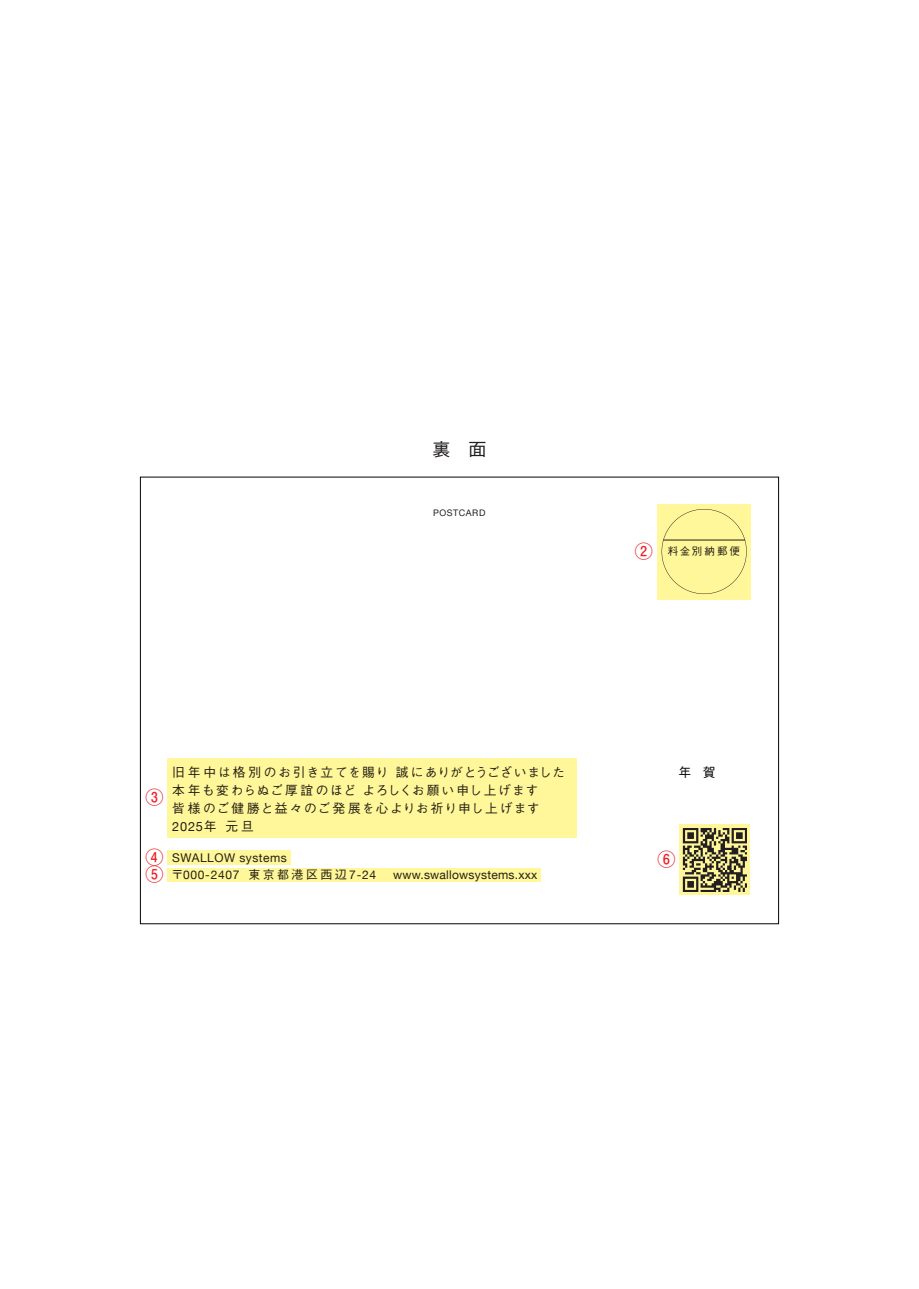
<style>
.page{position:relative;width:919px;height:1289px;background:#fff}
.page>*{position:absolute;margin:0;border:0;box-sizing:border-box;transform-origin:0 0}
.t1{font:700 18px/17.7px "Futo Go B101 Pro";color:#ee1d23}
.t2{font:500 18px "Gothic BBB Pro";color:#231f20}
.t3{font:500 12.75px/18px "Gothic BBB Pro";letter-spacing:.105em;color:#231f20}
.t4{font:12.75px "Helvetica Neue";color:#231f20}
.t5{font:500 12.75px "Gothic BBB Pro";color:#030303}
.t6{font:12px/17.2px "Helvetica Neue";letter-spacing:.04em;color:#231f20}
.t7{font:12px "Helvetica Neue";letter-spacing:.02em;color:#231f20}
.t8{font:500 10.5px "Gothic BBB Pro";letter-spacing:.17em;color:#231f20}
.t9{font:9px "Helvetica Neue";letter-spacing:.06em;color:#231f20}
.s1{font-family:"Gothic BBB Pro";font-weight:500}
</style>
<div class="page">
<div style="left:679px;top:824px;width:70px;height:71px;background:#fff79a"></div>
<img style="left:682px;top:828px;width:64px;height:63px">
<div style="left:167px;top:757px;width:409px;height:80px;background:#fff79a"></div>
<div style="left:167px;top:868px;width:374px;height:13px;background:#fff79a"></div>
<div style="left:167px;top:850px;width:124px;height:14px;background:#fff79a"></div>
<div style="left:657px;top:504px;width:93px;height:95px;background:#fff79a"></div>
<h1 class="t2" style="left:432px;top:434px;width:56px">裏 面</h1>
<p class="t9" style="left:433px;top:506px;width:54px">POSTCARD</p>
<h1 class="t1" style="left:634px;top:540px;width:19px">②</h1>
<p class="t8" style="left:668px;top:543px;width:73px">料金別納郵便</p>
<h1 class="t1" style="left:145px;top:786px;width:19px">③</h1>
<p class="t3" style="left:172px;top:762px;width:394px">旧年中は格別のお引き立てを賜り誠にありがとうございました本年も変わらぬご厚誼のほどよろしくお願い申し上げます<br>皆様のご健勝と益々のご発展を心よりお祈り申し上げます</p>
<p class="t4" style="left:172px;top:817px;width:83px">2025<span class="s1">年 元旦</span></p>
<p class="t5" style="left:678px;top:762px;width:39px">年 賀</p>
<h1 class="t1" style="left:145px;top:845px;width:19px">④<br>⑤</h1>
<h1 class="t1" style="left:657px;top:848px;width:19px">⑥</h1>
<p class="t6" style="left:171px;top:849px;width:206px">SWALLOW systems<br><span class="s1">〒</span>000-2407 <span class="s1">東京都港区西辺</span> 7-24</p>
<p class="t7" style="left:393px;top:866px;width:146px">www.swallowsystems.xxx</p>
</div>
